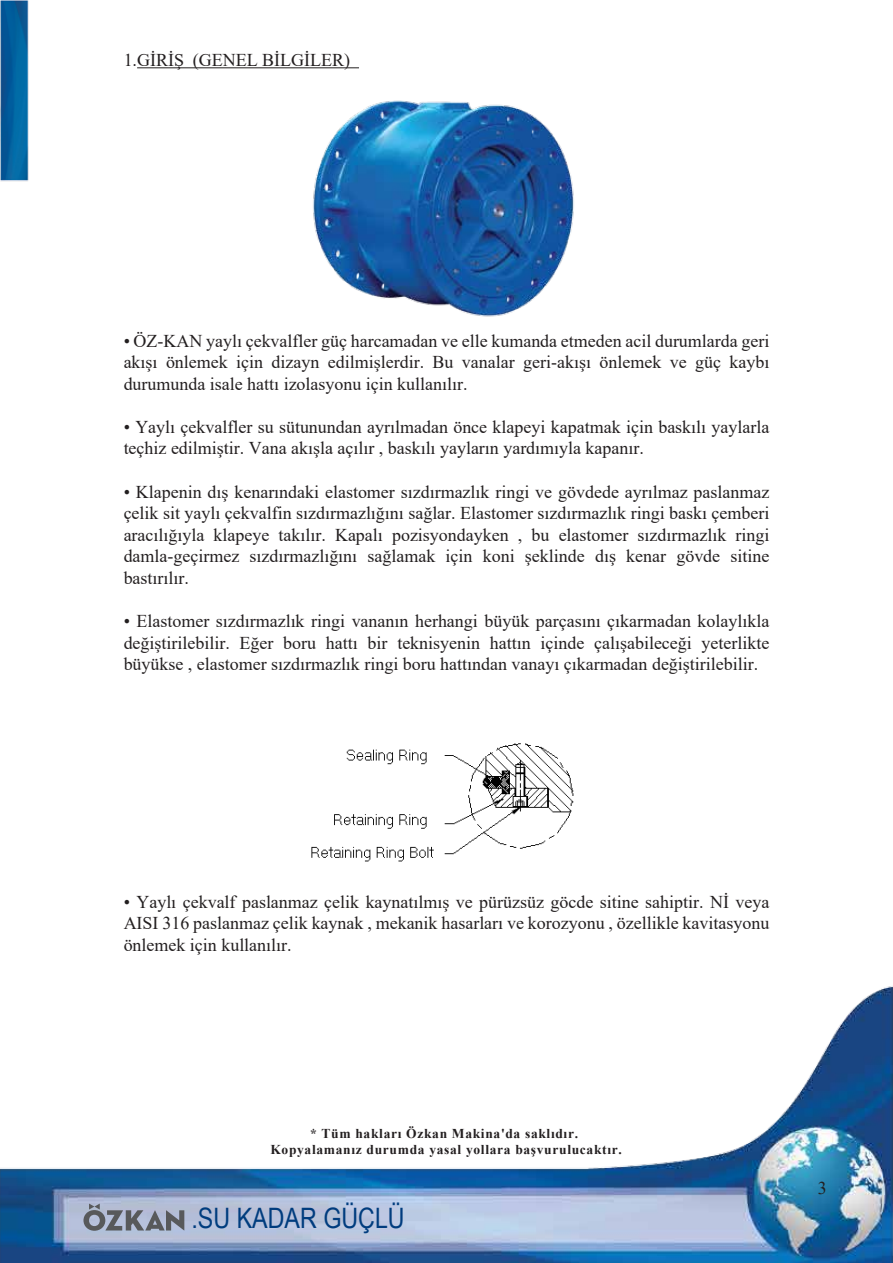
<style>
.page{position:relative;width:893px;height:1263px;background:#fff}
.page>*{position:absolute;margin:0;border:0;box-sizing:border-box;transform-origin:0 0}
.t1{font:28.2px "Arial Narrow";color:#003c7e}
.t2{font:18px/21.6px "Times New Roman";color:#231f20;text-align:justify}
.t3{font:700 13.5px/16.2px "Times New Roman";letter-spacing:.05em;color:#231f20;text-align:center}
</style>
<div class="page">
<img style="left:0;top:986px;width:893px;height:277px">
<svg style="left:83px;top:1203px;width:101px;height:28px;background:#8e95a4"></svg>
<img style="left:0;top:0;width:29px;height:182px">
<hr style="left:137px;top:67px;width:222px;height:1px;background:#231f20">
<img style="left:311px;top:743px;width:263px;height:119px">
<img style="left:313px;top:100px;width:261px;height:217px">
<p class="t2" style="left:124px;top:48px;width:228px">1.GİRİŞ (GENEL BİLGİLER)</p>
<p class="t2" style="left:124px;top:329px;width:647px">• ÖZ-KAN yaylı çekvalfler güç harcamadan ve elle kumanda etmeden acil durumlarda geri akışı önlemek için dizayn edilmişlerdir. Bu vanalar geri-akışı önlemek ve güç kaybı durumunda isale hattı izolasyonu için kullanılır.</p>
<p class="t2" style="left:124px;top:415px;width:647px">• Yaylı çekvalfler su sütunundan ayrılmadan önce klapeyi kapatmak için baskılı yaylarla teçhiz edilmiştir. Vana akışla açılır , baskılı yayların yardımıyla kapanır.</p>
<p class="t2" style="left:124px;top:480px;width:647px">• Klapenin dış kenarındaki elastomer sızdırmazlık ringi ve gövdede ayrılmaz paslanmaz çelik sit yaylı çekvalfin sızdırmazlığını sağlar. Elastomer sızdırmazlık ringi baskı çemberi aracılığıyla klapeye takılır. Kapalı pozisyondayken , bu elastomer sızdırmazlık ringi damla-geçirmez sızdırmazlığını sağlamak için koni şeklinde dış kenar gövde sitine bastırılır.</p>
<p class="t2" style="left:124px;top:610px;width:647px">• Elastomer sızdırmazlık ringi vananın herhangi büyük parçasını çıkarmadan kolaylıkla değiştirilebilir. Eğer boru hattı bir teknisyenin hattın içinde çalışabileceği yeterlikte büyükse , elastomer sızdırmazlık ringi boru hattından vanayı çıkarmadan değiştirilebilir.</p>
<p class="t2" style="left:124px;top:890px;width:647px">• Yaylı çekvalf paslanmaz çelik kaynatılmış ve pürüzsüz göcde sitine sahiptir. Nİ veya AISI 316 paslanmaz çelik kaynak , mekanik hasarları ve korozyonu , özellikle kavitasyonu önlemek için kullanılır.</p>
<p class="t3" style="left:270px;top:1125px;width:353px">* Tüm hakları Özkan Makina'da saklıdır.<br>Kopyalamanız durumda yasal yollara başvurulucaktır.</p>
<h1 class="t1" style="left:191px;top:1198px;width:215px">.SU KADAR GÜÇLÜ</h1>
<p class="t2" style="left:818px;top:1176px;width:10px">3</p>
</div>
